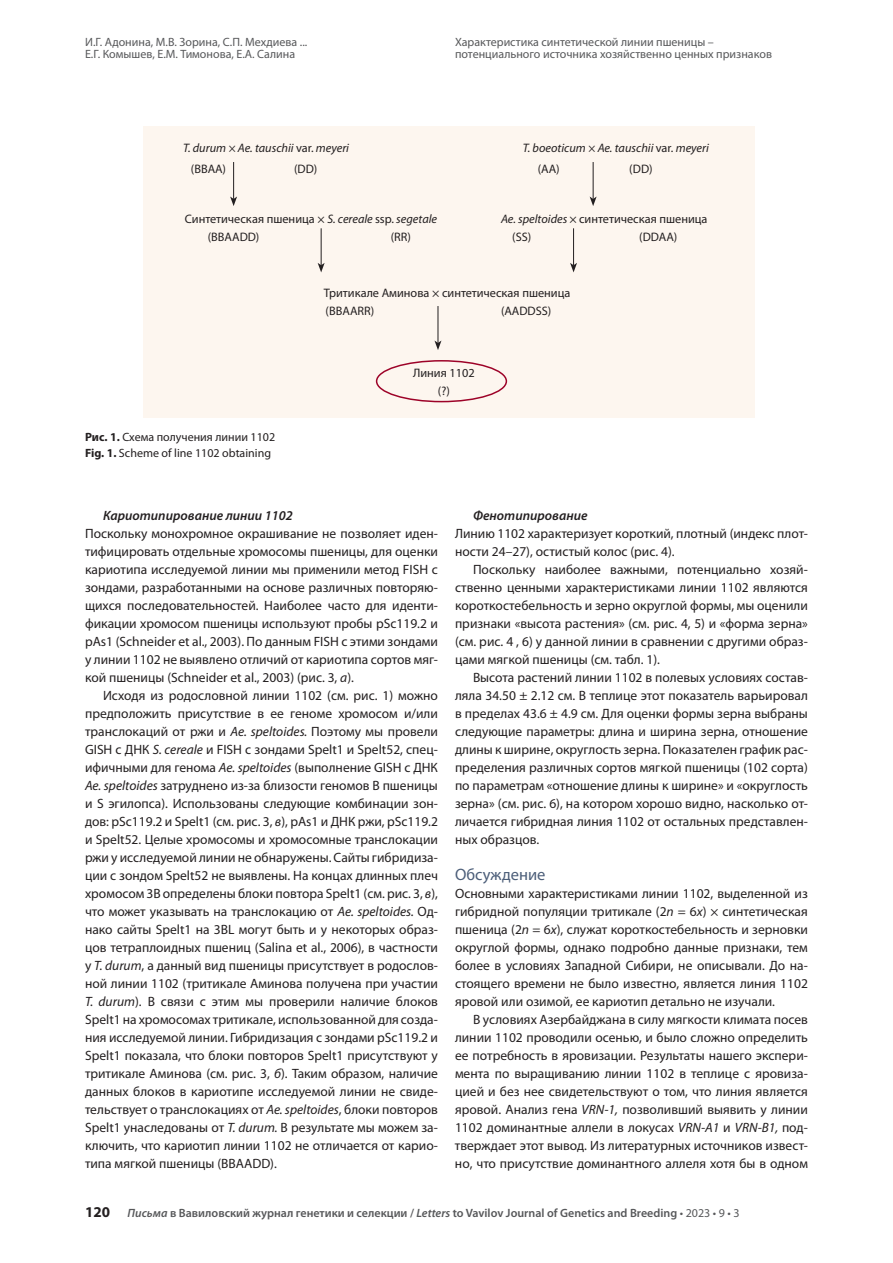
<style>
.page{position:relative;width:893px;height:1263px;background:#fff}
.page>*{position:absolute;margin:0;border:0;box-sizing:border-box;transform-origin:0 0}
.t1{font:16.5px "Myriad Pro";color:#4c5e79}
.t2{font:13.5px/18px "Myriad Pro";color:#231f20;text-align:justify}
.t3{font:italic 600 13.5px "Myriad Pro";color:#231f20}
.t4{font:12.3px/18px "Myriad Pro";color:#231f20;text-align:center}
.t5{font:italic 12.3px "Myriad Pro";color:#231f20}
.t6{font:12px/12px "Myriad Pro";color:#57585a}
.t7{font:600 12px "Myriad Pro";color:#57585a}
.t8{font:12px/15.9px "Myriad Pro";color:#231f20}
.s1{font-style:normal}
.s2{font-style:italic}
.s3{font-weight:700}
.s4{font-weight:700;font-size:15px;color:#231f20}
.s5{font-weight:400}
</style>
<div class="page">
<div style="left:143px;top:127px;width:611px;height:291px;background:#fdf6ef"></div>
<hr style="left:233px;top:162px;width:1px;height:37px;background:#231f20">
<svg style="left:230px;top:196px;width:7px;height:10px"></svg>
<hr style="left:321px;top:228px;width:1px;height:37px;background:#231f20">
<svg style="left:318px;top:263px;width:7px;height:9px"></svg>
<hr style="left:438px;top:306px;width:1px;height:37px;background:#231f20">
<svg style="left:434px;top:340px;width:7px;height:10px"></svg>
<hr style="left:573px;top:228px;width:1px;height:37px;background:#231f20">
<svg style="left:570px;top:263px;width:7px;height:9px"></svg>
<hr style="left:593px;top:162px;width:1px;height:37px;background:#231f20">
<svg style="left:590px;top:196px;width:7px;height:10px"></svg>
<div style="left:376px;top:360px;width:131px;height:42px;border:2px solid #9d0228;border-radius:50%"></div>
<p class="t6" style="left:85px;top:35px;width:224px">И.Г. Адонина, М.В. Зорина, С.П. Мехдиева ...<br>Е.Г. Комышев, Е.М. Тимонова, Е.А. Салина</p>
<p class="t5" style="left:183px;top:140px;width:168px">T. durum × Ae. tauschii <span class="s1">var.</span> meyeri</p>
<p class="t6" style="left:455px;top:35px;width:318px">Характеристика синтетической линии пшеницы – потенциального источника хозяйственно ценных признаков</p>
<p class="t5" style="left:523px;top:140px;width:188px">T. boeoticum × Ae. tauschii <span class="s1">var.</span> meyeri</p>
<p class="t4" style="left:191px;top:159px;width:37px">(BBAA)</p>
<p class="t4" style="left:294px;top:159px;width:25px">(DD)</p>
<p class="t4" style="left:538px;top:159px;width:23px">(AA)</p>
<p class="t4" style="left:629px;top:159px;width:25px">(DD)</p>
<p class="t4" style="left:185px;top:209px;width:254px">Синтетическая пшеница × <span class="s2">S. cereale</span> ssp. <span class="s2">segetale</span></p>
<p class="t4" style="left:501px;top:209px;width:208px"><span class="s2">Ae. speltoides</span> × синтетическая пшеница</p>
<p class="t4" style="left:208px;top:227px;width:53px">(BBAADD)</p>
<p class="t8" style="left:85px;top:429px;width:192px"><span class="s3">Рис. 1.</span> Схема получения линии 1102<br><span class="s3">Fig. 1.</span> Scheme of line 1102 obtaining</p>
<p class="t4" style="left:391px;top:227px;width:22px">(RR)</p>
<p class="t4" style="left:512px;top:227px;width:21px">(SS)</p>
<p class="t4" style="left:324px;top:284px;width:248px">Тритикале Аминова × синтетическая пшеница</p>
<p class="t4" style="left:326px;top:302px;width:50px">(BBAARR)</p>
<p class="t4" style="left:501px;top:302px;width:52px">(AADDSS)</p>
<p class="t4" style="left:413px;top:364px;width:63px">Линия 1102 (?)</p>
<p class="t4" style="left:639px;top:227px;width:40px">(DDAA)</p>
<p class="t3" style="left:103px;top:507px;width:191px">Кариотипирование линии 1102</p>
<p class="t2" style="left:85px;top:524px;width:354px">Поскольку монохромное окрашивание не позволяет иден&shy;тифицировать отдельные хромосомы пшеницы, для оценки кариотипа исследуемой линии мы применили метод FISH с зондами, разработанными на основе различных повторяю&shy;щихся последовательностей. Наиболее часто для иденти&shy;фикации хромосом пшеницы используют пробы pSc119.2 и pAs1 (Schneider et al., 2003). По данным FISH с этими зондами у линии 1102 не выявлено отличий от кариотипа сортов мяг&shy;кой пшеницы (Schneider et al., 2003) (рис. 3, <span class="s2">а</span>).</p>
<p class="t2" style="left:85px;top:686px;width:354px;text-indent:18px">Исходя из родословной линии 1102 (см. рис. 1) можно предположить присутствие в ее геноме хромосом и/или транслокаций от ржи и <span class="s2">Ae. speltoides.</span> Поэтому мы провели GISH с ДНК <span class="s2">S. cereale</span> и FISH с зондами Spelt1 и Spelt52, спец&shy;ифичными для генома <span class="s2">Ae. speltoides</span> (выполнение GISH с ДНК <span class="s2">Ae. speltoides</span> затруднено из-за близости геномов B пшеницы и S эгилопса). Использованы следующие комбинации зон&shy;дов: pSc119.2 и Spelt1 (см. рис. 3, <span class="s2">в</span>), pAs1 и ДНК ржи, pSc119.2 и Spelt52. Целые хромосомы и хромосомные транслокации ржи у исследуемой линии не обнаружены. Сайты гибридиза&shy;ции с зондом Spelt52 не выявлены. На концах длинных плеч хромосом 3B определены блоки повтора Spelt1 (см. рис. 3, <span class="s2">в</span>), что может указывать на транслокацию от <span class="s2">Ae. speltoides.</span> Од&shy;нако сайты Spelt1 на 3BL могут быть и у некоторых образ&shy;цов тетраплоидных пшениц (Salina et al., 2006), в частности у <span class="s2">T. durum</span>, а данный вид пшеницы присутствует в родослов&shy;ной линии 1102 (тритикале Аминова получена при участии <span class="s2">T. durum</span>). В связи с этим мы проверили наличие блоков Spelt1 на хромосомах тритикале, использованной для созда&shy;ния исследуемой линии. Гибридизация с зондами pSc119.2 и Spelt1 показала, что блоки повторов Spelt1 присутствуют у тритикале Аминова (см. рис. 3, <span class="s2">б</span>). Таким образом, наличие данных блоков в кариотипе исследуемой линии не свиде&shy;тельствует о транслокациях от <span class="s2">Ae. speltoides</span>, блоки повторов Spelt1 унаследованы от <span class="s2">T. durum.</span> В результате мы можем за&shy;ключить, что кариотип линии 1102 не отличается от карио&shy;типа мягкой пшеницы (BBAADD).</p>
<p class="t3" style="left:473px;top:507px;width:116px">Фенотипирование</p>
<p class="t2" style="left:455px;top:524px;width:354px">Линию 1102 характеризует короткий, плотный (индекс плот&shy;ности 24–27), остистый колос (рис. 4).</p>
<p class="t2" style="left:455px;top:560px;width:354px;text-indent:18px">Поскольку наиболее важными, потенциально хозяй&shy;ственно ценными характеристиками линии 1102 являются короткостебельность и зерно округлой формы, мы оценили признаки «высота растения» (см. рис. 4, 5) и «форма зерна» (см. рис. 4 , 6) у данной линии в сравнении с другими образ&shy;цами мягкой пшеницы (см. табл. 1).</p>
<p class="t2" style="left:455px;top:668px;width:354px;text-indent:18px">Высота растений линии 1102 в полевых условиях состав&shy;ляла 34.50 ± 2.12 см. В теплице этот показатель варьировал в пределах 43.6 ± 4.9 см. Для оценки формы зерна выбраны следующие параметры: длина и ширина зерна, отношение длины к ширине, округлость зерна. Показателен график рас&shy;пределения различных сортов мягкой пшеницы (102 сорта) по параметрам «отношение длины к ширине» и «округлость зерна» (см. рис. 6), на котором хорошо видно, насколько от&shy;личается гибридная линия 1102 от остальных представлен&shy;ных образцов.</p>
<p class="t1" style="left:455px;top:864px;width:92px">Обсуждение</p>
<p class="t2" style="left:455px;top:884px;width:354px">Основными характеристиками линии 1102, выделенной из гибридной популяции тритикале (2<span class="s2">n</span> = 6<span class="s2">х</span>) × синтетическая пшеница (2<span class="s2">n</span> = 6<span class="s2">х</span>), служат короткостебельность и зерновки округлой формы, однако подробно данные признаки, тем более в условиях Западной Сибири, не описывали. До на&shy;стоящего времени не было известно, является линия 1102 яровой или озимой, ее кариотип детально не изучали.</p>
<p class="t2" style="left:455px;top:1010px;width:354px;text-indent:18px">В условиях Азербайджана в силу мягкости климата посев линии 1102 проводили осенью, и было сложно определить ее потребность в яровизации. Результаты нашего экспери&shy;мента по выращиванию линии 1102 в теплице с яровиза&shy;цией и без нее свидетельствуют о том, что линия является яровой. Анализ гена <span class="s2">VRN-1,</span> позволивший выявить у линии 1102 доминантные аллели в локусах <span class="s2">VRN-A1</span> и <span class="s2">VRN-B1,</span> под&shy;тверждает этот вывод. Из литературных источников извест&shy;но, что присутствие доминантного аллеля хотя бы в одном</p>
<p class="t7" style="left:85px;top:1205px;width:656px"><span class="s4">120</span> <span class="s2">Письма</span> в Вавиловский журнал генетики и селекции / <span class="s2">Letters</span> to Vavilov Journal of Genetics and Breeding <span class="s5">• 2023 • 9 • 3</span></p>
</div>
